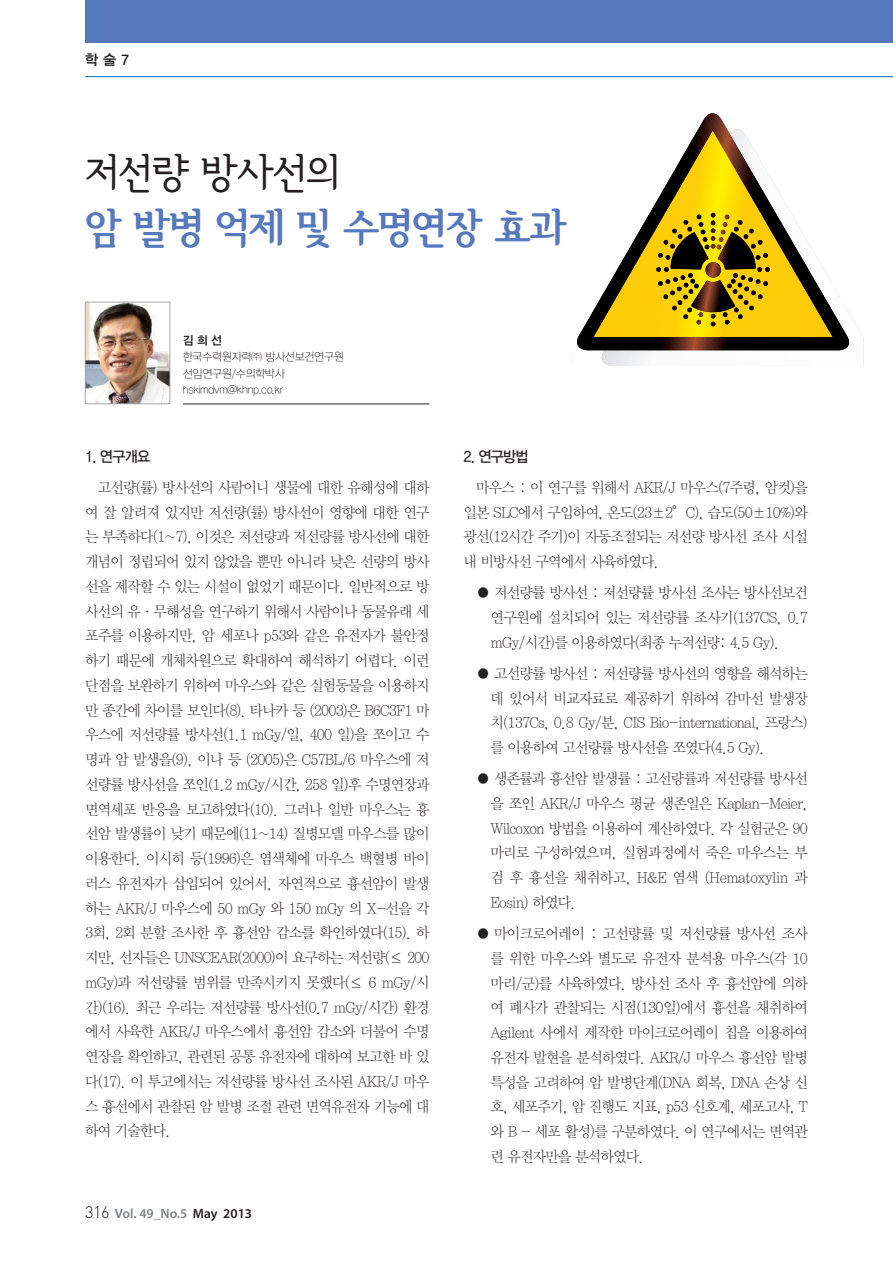
<style>
.page{position:relative;width:893px;height:1263px;background:#fff}
.page>*{position:absolute;margin:0;border:0;box-sizing:border-box;transform-origin:0 0}
.t1{font:42px "Seoul Hangang EB";letter-spacing:-.025em;color:#5679bd}
.t2{font:42px "Seoul Hangang M";letter-spacing:-.025em;color:#231f20}
.t3{font:15px/24.8px "YDIY Mj O310";letter-spacing:-.05em;color:#231f20;text-align:justify;scale:.95 1}
.t4{font:15px "YDIYGO330";letter-spacing:-.05em;color:#231f20;scale:.95 1}
.t5{font:14.25px "YDIYGO340";color:#231f20}
.t6{font:600 13.5px "Myriad Pro";color:#808285}
.t7{font:12px "YDIYGO340";color:#231f20}
.t8{font:11.25px "YDIYGO310";letter-spacing:-.025em;color:#231f20}
.s1{font-family:"Dinlig";font-weight:400;font-size:16.5px;color:#231f20}
.s2{color:#231f20}
.s3{font-family:"YDIYGO330"}
</style>
<div class="page">
<img style="left:87px;top:304px;width:81px;height:98px">
<div style="left:85px;top:302px;width:85px;height:102px;border:1px solid #a8a9ad"></div>
<hr style="left:183px;top:404px;width:246px;height:1px;background:#231f20">
<svg style="left:599px;top:318px;width:264px;height:48px"></svg>
<svg style="left:577px;top:113px;width:275px;height:237px"></svg>
<svg style="left:594px;top:131px;width:238px;height:206px"></svg>
<svg style="left:672px;top:213px;width:82px;height:22px;background:#d7b405"></svg>
<div style="left:85px;top:0;width:808px;height:43px;background:#5679bd"></div>
<hr style="left:85px;top:76px;width:808px;height:1px;background:#006fba">
<p class="t5" style="left:85px;top:51px;width:46px">학 술 7</p>
<p class="t2" style="left:85px;top:150px;width:258px">저선량 방사선의</p>
<p class="t1" style="left:85px;top:196px;width:483px">암 발병 억제 및 수명연장 효과</p>
<p class="t7" style="left:183px;top:334px;width:41px">김 희 선</p>
<p class="t8" style="left:183px;top:351px;width:162px">한국수력원자력㈜ 방사선보건연구원</p>
<p class="t8" style="left:183px;top:367px;width:103px">선임연구원/수의학박사</p>
<p class="t8" style="left:183px;top:384px;width:102px">hskimdvm@khnp.co.kr</p>
<p class="t4" style="left:85px;top:448px;width:70px">1. 연구개요</p>
<p class="t3" style="left:85px;top:475px;width:364px;text-indent:13px">고선량(률) 방사선의 사람이니 생물에 대한 유해성에 대하 여 잘 알려져 있지만 저선량(률) 방사선이 영향에 대한 연구 는 부족하다(1~7), 이것은 저선량과 저선량률 방사선에 대한 개념이 정립되어 있지 않았을 뿐만 아니라 낮은 선량의 방사 선을 제작할 수 있는 시설이 없었기 때문이다. 일반적으로 방 사선의 유·무해성을 연구하기 위해서 사람이나 동물유래 세 포주를 이용하지만, 암 세포나 p53와 같은 유전자가 불안정 하기 때문에 개체차원으로 확대하여 해석하기 어렵다. 이런 단점을 보완하기 위하여 마우스와 같은 실험동물을 이용하지 만 종간에 차이를 보인다(8). 타나카 등 (2003)은 B6C3F1 마 우스에 저선량률 방사선(1.1 mGy/일, 400 일)을 쪼이고 수 명과 암 발생을(9), 이나 등 (2005)은 C57BL/6 마우스에 저 선량률 방사선을 쪼인(1.2 mGy/시간, 258 일)후 수명연장과 면역세포 반응을 보고하였다(10). 그러나 일반 마우스는 흉 선암 발생률이 낮기 때문에(11~14) 질병모델 마우스를 많이 이용한다. 이시히 등(1996)은 염색체에 마우스 백혈병 바이 러스 유전자가 삽입되어 있어서, 자연적으로 흉선암이 발생 하는 AKR/J 마우스에 50 mGy 와 150 mGy 의 X-선을 각 3회, 2회 분할 조사한 후 흉선암 감소를 확인하였다(15). 하 지만, 선자들은 UNSCEAR(2000)이 요구하는 저선량(≤ 200 mGy)과 저선량률 범위를 만족시키지 못했다(≤ 6 mGy/시 간)(16). 최근 우리는 저선량률 방사선(0.7 mGy/시간) 환경 에서 사육한 AKR/J 마우스에서 흉선암 감소와 더불어 수명 연장을 확인하고, 관련된 공통 유전자에 대하여 보고한 바 있 다(17). 이 투고에서는 저선량률 방사선 조사된 AKR/J 마우 스 흉선에서 관찰된 암 발병 조절 관련 면역유전자 기능에 대 하여 기술한다.</p>
<p class="t6" style="left:85px;top:1205px;width:169px"><span class="s1">316</span> Vol. 49_No.5 <span class="s2">May 2013</span></p>
<p class="t4" style="left:463px;top:448px;width:70px">2. 연구방법</p>
<p class="t3" style="left:463px;top:475px;width:364px;text-indent:13px">마우스 : 이 연구를 위해서 AKR/J 마우스(7주령, 암컷)을 일본 SLC에서 구입하여, 온도(23±2°C), 습도(50±10%)와 광선(12시간 주기)이 자동조절되는 저선량 방사선 조사 시설 내 비방사선 구역에서 사육하였다.</p>
<p class="t3" style="left:490px;top:581px;width:336px;text-indent:-14px"><span class="s3">●</span> 저선량률 방사선 : 저선량률 방사선 조사는 방사선보건 연구원에 설치되어 있는 저선량률 조사기(137CS, 0.7 mGy/시간)를 이용하였다(최종 누적선량: 4.5 Gy).</p>
<p class="t3" style="left:490px;top:661px;width:336px;text-indent:-14px"><span class="s3">●</span> 고선량률 방사선 : 저선량률 방사선의 영향을 해석하는 데 있어서 비교자료로 제공하기 위하여 감마선 발생장 치(137Cs, 0.8 Gy/분, CIS Bio-international, 프랑스) 를 이용하여 고선량률 방사선을 쪼였다(4.5 Gy).</p>
<p class="t3" style="left:490px;top:767px;width:336px;text-indent:-14px"><span class="s3">●</span> 생존률과 흉선암 발생률 : 고선량률과 저선량률 방사선 을 쪼인 AKR/J 마우스 평균 생존일은 Kaplan-Meier, Wilcoxon 방법을 이용하여 계산하였다. 각 실험군은 90 마리로 구성하였으며, 실험과정에서 죽은 마우스는 부 검 후 흉선을 채취하고, H&amp;E 염색 (Hematoxylin 과 Eosin) 하였다.</p>
<p class="t3" style="left:490px;top:922px;width:336px;text-indent:-14px"><span class="s3">●</span> 마이크로어레이 : 고선량률 및 저선량률 방사선 조사 를 위한 마우스와 별도로 유전자 분석용 마우스(각 10 마리/군)를 사육하였다. 방사선 조사 후 흉선암에 의하 여 폐사가 관찰되는 시점(130일)에서 흉선을 채취하여 Agilent 사에서 제작한 마이크로어레이 칩을 이용하여 유전자 발현을 분석하였다. AKR/J 마우스 흉선암 발병 특성을 고려하여 암 발병단계(DNA 회복, DNA 손상 신 호, 세포주기, 암 진행도 지표, p53 신호계, 세포고사, T 와 B - 세포 활성)를 구분하였다. 이 연구에서는 면역관 련 유전자만을 분석하였다.</p>
</div>
